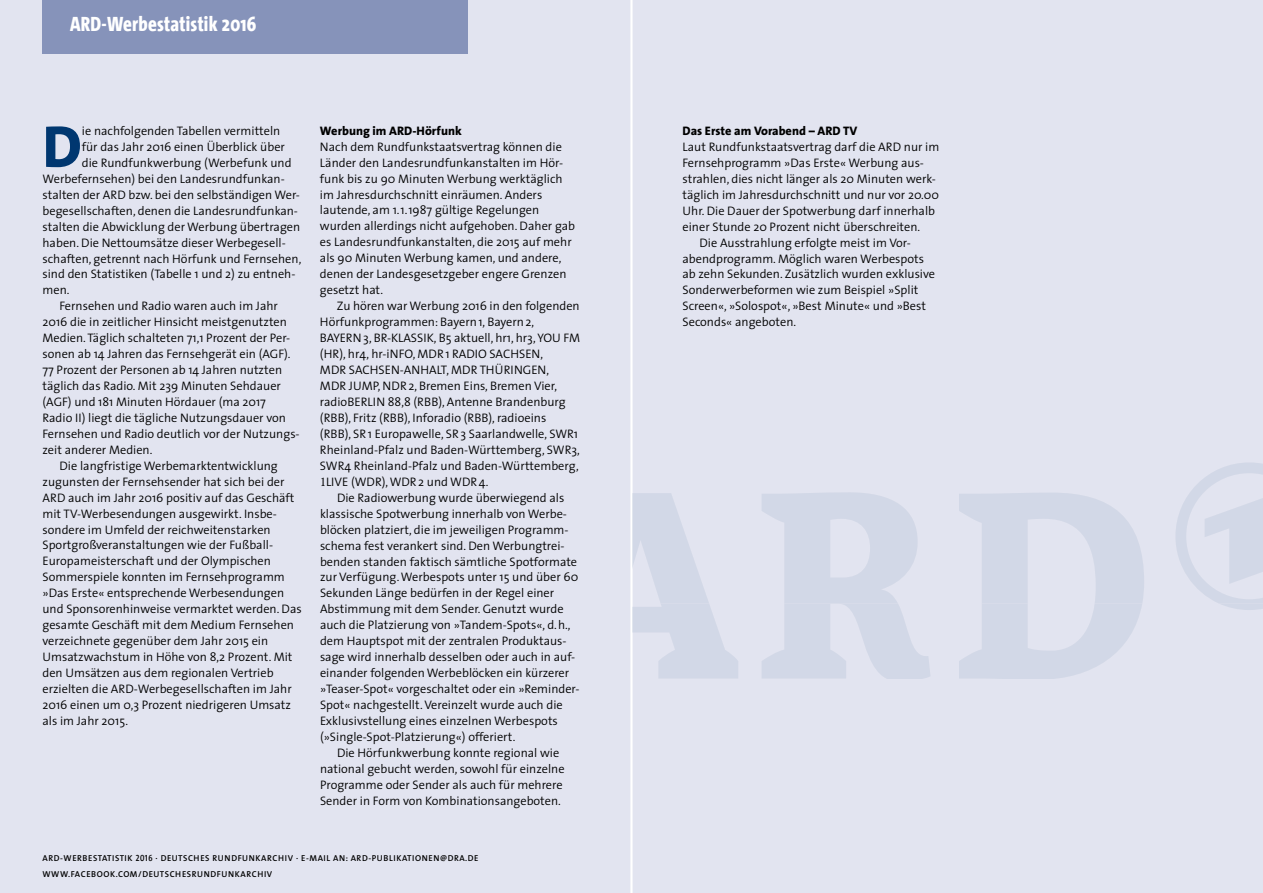
<style>
.page{position:relative;width:1263px;height:893px;background:#e2e4f0}
.page>*{position:absolute;margin:0;border:0;box-sizing:border-box;transform-origin:0 0}
.t1{font:800 59.55px "The Sans";color:#003770}
.t2{font:800 21px "The Sans Cd OF8";letter-spacing:.015em;color:#fff}
.t3{font:300 12.3px/15.9px "The Sans";color:#000}
.t4{font:800 12.3px "The Sans";color:#000}
.t5{font:600 8.7px/15.9px "The Sans";letter-spacing:.065em;color:#000}
.s1{font-family:"Garamond BSK";font-weight:400;font-size:12px}
.s2{font-family:"The Sans Cd LF6";font-size:9px}
</style>
<div class="page">
<hr style="left:630px;top:0;width:2px;height:893px;background:#fff">
<div style="left:42px;top:0;width:426px;height:53px;background:#8693ba"></div>
<svg style="left:633px;top:603px;width:630px;height:75px"></svg>
<svg style="left:633px;top:463px;width:630px;height:140px"></svg>
<h2 class="t2" style="left:70px;top:13px;width:188px">ARD-Werbestatistik 2016</h2>
<h1 class="t1" style="left:43px;top:109px;width:41px">D</h1>
<p class="t3" style="left:82px;top:123px;width:200px">ie nachfolgenden Tabellen vermitteln</p>
<p class="t3" style="left:82px;top:139px;width:205px">für das Jahr 2016 einen Überblick über</p>
<p class="t3" style="left:82px;top:155px;width:211px">die Rundfunkwerbung (Werbefunk und</p>
<p class="t3" style="left:43px;top:171px;width:244px">Werbefernsehen) bei den Landesrundfunkan-</p>
<p class="t3" style="left:43px;top:187px;width:259px">stalten der ARD bzw. bei den selbständigen Wer-</p>
<p class="t3" style="left:43px;top:203px;width:257px">begesellschaften, denen die Landesrundfunkan-</p>
<p class="t3" style="left:43px;top:219px;width:259px">stalten die Abwicklung der Werbung übertragen</p>
<p class="t3" style="left:43px;top:235px;width:245px">haben. Die Nettoumsätze dieser Werbegesell-</p>
<p class="t3" style="left:43px;top:251px;width:260px">schaften, getrennt nach Hörfunk und Fernsehen,</p>
<p class="t3" style="left:43px;top:266px;width:254px">sind den Statistiken (Tabelle 1 und 2) zu entneh-</p>
<p class="t3" style="left:43px;top:282px;width:29px">men.</p>
<p class="t3" style="left:60px;top:298px;width:220px">Fernsehen und Radio waren auch im Jahr</p>
<p class="t3" style="left:43px;top:314px;width:246px">2016 die in zeitlicher Hinsicht meistgenutzten</p>
<p class="t3" style="left:43px;top:330px;width:249px">Medien. Täglich schalteten 71,1 Prozent der Per-</p>
<p class="t3" style="left:43px;top:346px;width:250px">sonen ab 14 Jahren das Fernsehgerät ein (AGF).</p>
<p class="t3" style="left:43px;top:362px;width:241px">77 Prozent der Personen ab 14 Jahren nutzten</p>
<p class="t3" style="left:43px;top:378px;width:240px">täglich das Radio. Mit 239 Minuten Sehdauer</p>
<p class="t3" style="left:43px;top:394px;width:225px">(AGF) und 181 Minuten Hördauer (ma 2017</p>
<p class="t3" style="left:43px;top:410px;width:245px">Radio II) liegt die tägliche Nutzungsdauer von</p>
<p class="t3" style="left:43px;top:426px;width:259px">Fernsehen und Radio deutlich vor der Nutzungs-</p>
<p class="t3" style="left:43px;top:442px;width:111px">zeit anderer Medien.</p>
<p class="t3" style="left:60px;top:458px;width:220px">Die langfristige Werbemarktentwicklung</p>
<p class="t3" style="left:43px;top:474px;width:244px">zugunsten der Fernsehsender hat sich bei der</p>
<p class="t3" style="left:43px;top:490px;width:253px">ARD auch im Jahr 2016 positiv auf das Geschäft</p>
<p class="t3" style="left:43px;top:506px;width:236px">mit TV-Werbesendungen ausgewirkt. Insbe-</p>
<p class="t3" style="left:43px;top:521px;width:230px">sondere im Umfeld der reichweitenstarken</p>
<p class="t3" style="left:43px;top:537px;width:232px">Sportgroßveranstaltungen wie der Fußball-</p>
<p class="t3" style="left:43px;top:553px;width:230px">Europameisterschaft und der Olympischen</p>
<p class="t3" style="left:43px;top:569px;width:244px">Sommerspiele konnten im Fernsehprogramm</p>
<p class="t3" style="left:43px;top:585px;width:243px">»Das Erste« entsprechende Werbesendungen</p>
<p class="t3" style="left:43px;top:601px;width:261px">und Sponsorenhinweise vermarktet werden. Das</p>
<p class="t3" style="left:43px;top:617px;width:253px">gesamte Geschäft mit dem Medium Fernsehen</p>
<p class="t3" style="left:43px;top:633px;width:227px">verzeichnete gegenüber dem Jahr 2015 ein</p>
<p class="t3" style="left:43px;top:649px;width:251px">Umsatzwachstum in Höhe von 8,2 Prozent. Mit</p>
<p class="t3" style="left:43px;top:665px;width:233px">den Umsätzen aus dem regionalen Vertrieb</p>
<p class="t3" style="left:43px;top:681px;width:251px">erzielten die ARD-Werbegesellschaften im Jahr</p>
<p class="t3" style="left:43px;top:697px;width:250px">2016 einen um 0,3 Prozent niedrigeren Umsatz</p>
<p class="t3" style="left:43px;top:713px;width:87px">als im Jahr 2015.</p>
<p class="t4" style="left:320px;top:123px;width:143px">Werbung im ARD-Hörfunk</p>
<p class="t3" style="left:320px;top:139px;width:257px">Nach dem Rundfunkstaatsvertrag können die Länder den Landesrundfunkanstalten im Hör&shy;funk bis zu 90 Minuten Werbung werktäglich im Jahresdurchschnitt einräumen. Anders lautende, am 1.1.1987 gültige Regelungen wurden allerdings nicht aufgehoben. Daher gab es Landesrundfunkanstalten, die 2015 auf mehr als 90 Minuten Werbung kamen, und andere, denen der Landesgesetzgeber engere Grenzen gesetzt hat.</p>
<p class="t3" style="left:320px;top:298px;width:262px;text-indent:17px">Zu hören war Werbung 2016 in den folgenden Hörfunkprogrammen: Bayern1, Bayern2, BAYERN3, BR-KLASSIK, B5 aktuell, hr1, hr3, YOU FM (HR), hr4, hr-iNFO, MDR1 RADIO SACHSEN,<br>MDR SACHSEN-ANHALT, MDR THÜRINGEN,<br>MDR JUMP, NDR2, Bremen Eins, Bremen Vier, radioBERLIN 88,8 (RBB), Antenne Brandenburg (RBB), Fritz (RBB), Inforadio (RBB), radioeins (RBB), SR1 Europawelle, SR3 Saarlandwelle, SWR1<br>Rheinland-Pfalz und Baden-Württemberg, SWR3, SWR4 Rheinland-Pfalz und Baden-Württemberg, <span class="s1">1</span>LIVE (WDR), WDR2 und WDR4.</p>
<p class="t3" style="left:337px;top:490px;width:229px">Die Radiowerbung wurde überwiegend als</p>
<p class="t3" style="left:320px;top:506px;width:248px">klassische Spotwerbung innerhalb von Werbe-</p>
<p class="t3" style="left:320px;top:522px;width:250px">blöcken platziert, die im jeweiligen Programm-</p>
<p class="t3" style="left:320px;top:538px;width:246px">schema fest verankert sind. Den Werbungtrei-</p>
<p class="t3" style="left:320px;top:553px;width:259px">benden standen faktisch sämtliche Spotformate</p>
<p class="t3" style="left:320px;top:569px;width:260px">zur Verfügung. Werbespots unter 15 und über 60</p>
<p class="t3" style="left:320px;top:585px;width:236px">Sekunden Länge bedürfen in der Regel einer</p>
<p class="t3" style="left:320px;top:601px;width:245px">Abstimmung mit dem Sender. Genutzt wurde</p>
<p class="t3" style="left:320px;top:617px;width:252px">auch die Platzierung von »Tandem-Spots«, d.h.,</p>
<p class="t3" style="left:320px;top:633px;width:248px">dem Hauptspot mit der zentralen Produktaus-</p>
<p class="t3" style="left:320px;top:649px;width:257px">sage wird innerhalb desselben oder auch in auf-</p>
<p class="t3" style="left:320px;top:665px;width:251px">einander folgenden Werbeblöcken ein kürzerer</p>
<p class="t3" style="left:320px;top:681px;width:261px">»Teaser-Spot« vorgeschaltet oder ein »Reminder-</p>
<p class="t3" style="left:320px;top:697px;width:244px">Spot« nachgestellt. Vereinzelt wurde auch die</p>
<p class="t3" style="left:320px;top:713px;width:239px">Exklusivstellung eines einzelnen Werbespots</p>
<p class="t3" style="left:320px;top:729px;width:197px">(»Single-Spot-Platzierung«) offeriert.</p>
<p class="t3" style="left:337px;top:745px;width:224px">Die Hörfunkwerbung konnte regional wie</p>
<p class="t3" style="left:320px;top:761px;width:246px">national gebucht werden, sowohl für einzelne</p>
<p class="t3" style="left:320px;top:777px;width:244px">Programme oder Sender als auch für mehrere</p>
<p class="t3" style="left:320px;top:793px;width:242px">Sender in Form von Kombinationsangeboten.</p>
<p class="t5" style="left:43px;top:850px;width:438px">ARD-WERBESTATISTIK <span class="s2">2016</span> · DEUTSCHES RUNDFUNKARCHIV · E-MAIL AN: ARD-PUBLIKATIONEN@DRA.DE<br>WWW.FACEBOOK.COM/DEUTSCHESRUNDFUNKARCHIV</p>
<p class="t4" style="left:682px;top:123px;width:176px">Das Erste am Vorabend – ARD TV</p>
<p class="t3" style="left:682px;top:139px;width:258px">Laut Rundfunkstaatsvertrag darf die ARD nur im</p>
<p class="t3" style="left:682px;top:155px;width:243px">Fernsehprogramm »Das Erste« Werbung aus-</p>
<p class="t3" style="left:682px;top:171px;width:255px">strahlen, dies nicht länger als 20 Minuten werk-</p>
<p class="t3" style="left:682px;top:187px;width:258px">täglich im Jahresdurchschnitt und nur vor 20.00</p>
<p class="t3" style="left:682px;top:203px;width:254px">Uhr. Die Dauer der Spotwerbung darf innerhalb</p>
<p class="t3" style="left:682px;top:219px;width:239px">einer Stunde 20 Prozent nicht überschreiten.</p>
<p class="t3" style="left:699px;top:235px;width:213px">Die Ausstrahlung erfolgte meist im Vor-</p>
<p class="t3" style="left:682px;top:251px;width:243px">abendprogramm. Möglich waren Werbespots</p>
<p class="t3" style="left:682px;top:266px;width:254px">ab zehn Sekunden. Zusätzlich wurden exklusive</p>
<p class="t3" style="left:682px;top:282px;width:237px">Sonderwerbeformen wie zum Beispiel »Split</p>
<p class="t3" style="left:682px;top:298px;width:245px">Screen«, »Solospot«, »Best Minute« und »Best</p>
<p class="t3" style="left:682px;top:314px;width:115px">Seconds« angeboten.</p>
</div>
